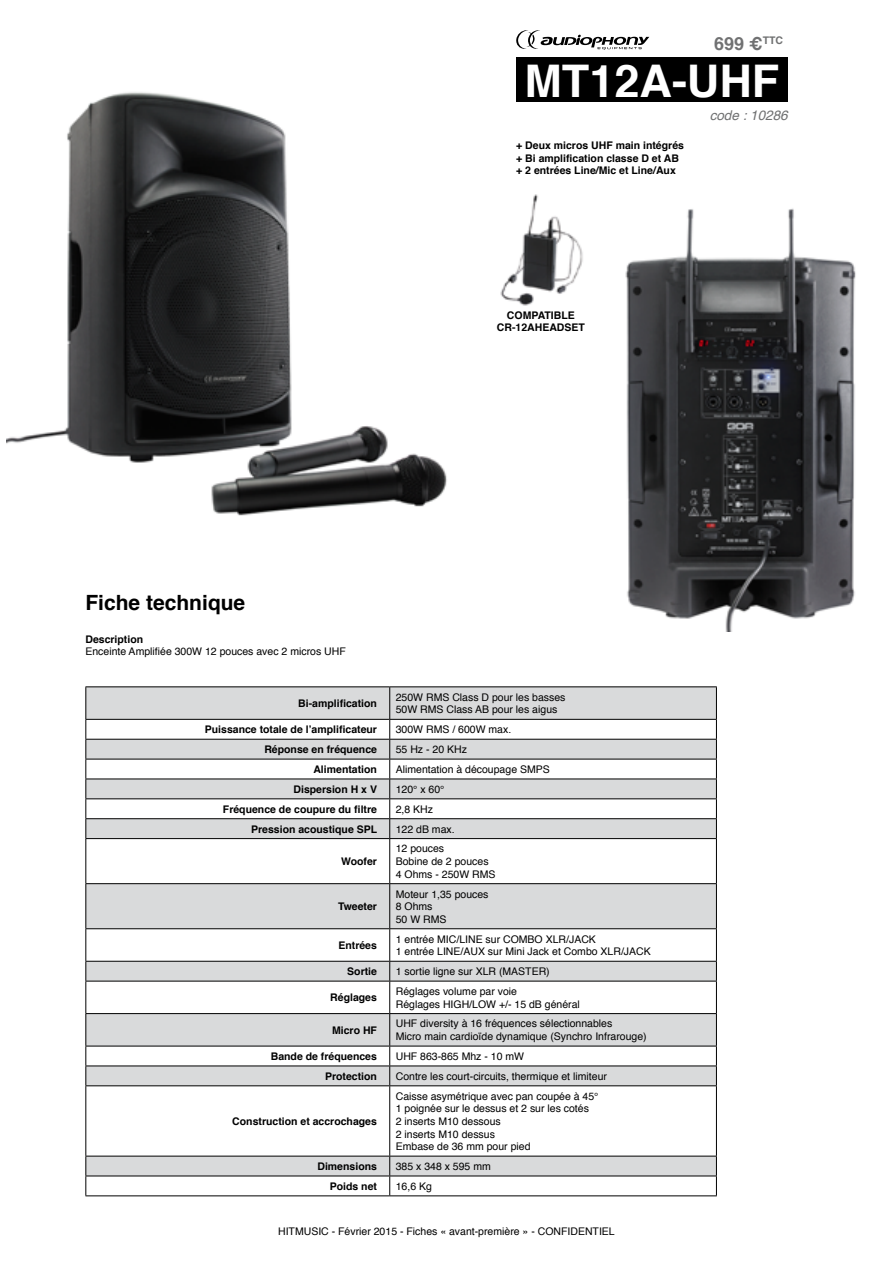
<style>
.page{position:relative;width:893px;height:1263px;background:#fff}
.page>*{position:absolute;margin:0;border:0;box-sizing:border-box;transform-origin:0 0}
.t1{font:700 45px "Helvetica";color:#fff}
.t2{font:700 21px "Helvetica";color:#000}
.t3{font:700 18px "Helvetica";color:#707172}
.t4{font:italic 13.5px "Helvetica";color:#707172}
.t5{font:10.5px/12.6px "Helvetica";color:#000}
.t6{font:700 10.5px/12.6px "Helvetica";color:#000}
</style>
<div class="page">
<img style="left:7px;top:92px;width:440px;height:424px">
<svg style="left:86px;top:687px;width:630px;height:488px"></svg>
<hr style="left:85px;top:686px;width:305px;height:1px;background:#000">
<hr style="left:85px;top:687px;width:1px;height:32px;background:#000">
<hr style="left:390px;top:686px;width:327px;height:1px;background:#000">
<hr style="left:389px;top:687px;width:1px;height:32px;background:#000">
<hr style="left:716px;top:687px;width:1px;height:32px;background:#000">
<hr style="left:85px;top:719px;width:305px;height:1px;background:#000">
<hr style="left:390px;top:719px;width:327px;height:1px;background:#000">
<hr style="left:85px;top:739px;width:305px;height:1px;background:#000">
<hr style="left:390px;top:739px;width:327px;height:1px;background:#000">
<hr style="left:85px;top:759px;width:305px;height:1px;background:#000">
<hr style="left:390px;top:759px;width:327px;height:1px;background:#000">
<hr style="left:85px;top:778px;width:305px;height:1px;background:#000">
<hr style="left:390px;top:778px;width:327px;height:1px;background:#000">
<hr style="left:85px;top:798px;width:305px;height:1px;background:#000">
<hr style="left:390px;top:798px;width:327px;height:1px;background:#000">
<hr style="left:85px;top:818px;width:305px;height:1px;background:#000">
<svg style="left:85px;top:720px;width:1px;height:118px"></svg>
<hr style="left:390px;top:818px;width:327px;height:1px;background:#000">
<svg style="left:389px;top:720px;width:1px;height:118px"></svg>
<svg style="left:716px;top:720px;width:1px;height:118px"></svg>
<hr style="left:85px;top:838px;width:305px;height:1px;background:#000">
<hr style="left:85px;top:839px;width:1px;height:44px;background:#000">
<hr style="left:390px;top:838px;width:327px;height:1px;background:#000">
<hr style="left:389px;top:839px;width:1px;height:44px;background:#000">
<hr style="left:716px;top:839px;width:1px;height:44px;background:#000">
<hr style="left:85px;top:883px;width:305px;height:1px;background:#000">
<hr style="left:85px;top:884px;width:1px;height:44px;background:#000">
<hr style="left:390px;top:883px;width:327px;height:1px;background:#000">
<hr style="left:389px;top:884px;width:1px;height:44px;background:#000">
<hr style="left:716px;top:884px;width:1px;height:44px;background:#000">
<hr style="left:85px;top:928px;width:305px;height:1px;background:#000">
<hr style="left:85px;top:929px;width:1px;height:32px;background:#000">
<hr style="left:390px;top:928px;width:327px;height:1px;background:#000">
<hr style="left:389px;top:929px;width:1px;height:32px;background:#000">
<hr style="left:716px;top:929px;width:1px;height:32px;background:#000">
<hr style="left:85px;top:961px;width:305px;height:1px;background:#000">
<svg style="left:85px;top:961px;width:1px;height:20px"></svg>
<hr style="left:390px;top:961px;width:327px;height:1px;background:#000">
<svg style="left:389px;top:961px;width:1px;height:20px"></svg>
<svg style="left:716px;top:961px;width:1px;height:20px"></svg>
<hr style="left:85px;top:981px;width:305px;height:1px;background:#000">
<hr style="left:85px;top:981px;width:1px;height:32px;background:#000">
<hr style="left:390px;top:981px;width:327px;height:1px;background:#000">
<hr style="left:389px;top:981px;width:1px;height:32px;background:#000">
<hr style="left:716px;top:981px;width:1px;height:32px;background:#000">
<hr style="left:85px;top:1013px;width:305px;height:1px;background:#000">
<hr style="left:85px;top:1014px;width:1px;height:32px;background:#000">
<hr style="left:390px;top:1013px;width:327px;height:1px;background:#000">
<hr style="left:389px;top:1014px;width:1px;height:32px;background:#000">
<hr style="left:716px;top:1014px;width:1px;height:32px;background:#000">
<hr style="left:85px;top:1046px;width:305px;height:1px;background:#000">
<hr style="left:390px;top:1046px;width:327px;height:1px;background:#000">
<hr style="left:85px;top:1065px;width:305px;height:1px;background:#000">
<svg style="left:85px;top:1046px;width:1px;height:39px"></svg>
<hr style="left:390px;top:1065px;width:327px;height:1px;background:#000">
<svg style="left:389px;top:1046px;width:1px;height:39px"></svg>
<svg style="left:716px;top:1046px;width:1px;height:39px"></svg>
<hr style="left:85px;top:1085px;width:305px;height:1px;background:#000">
<hr style="left:85px;top:1086px;width:1px;height:70px;background:#000">
<hr style="left:390px;top:1085px;width:327px;height:1px;background:#000">
<hr style="left:389px;top:1086px;width:1px;height:70px;background:#000">
<hr style="left:716px;top:1086px;width:1px;height:70px;background:#000">
<hr style="left:85px;top:1156px;width:305px;height:1px;background:#000">
<hr style="left:390px;top:1156px;width:327px;height:1px;background:#000">
<hr style="left:85px;top:1175px;width:305px;height:1px;background:#000">
<svg style="left:85px;top:1156px;width:1px;height:39px"></svg>
<hr style="left:390px;top:1175px;width:327px;height:1px;background:#000">
<svg style="left:389px;top:1156px;width:1px;height:39px"></svg>
<svg style="left:716px;top:1156px;width:1px;height:39px"></svg>
<hr style="left:85px;top:1195px;width:305px;height:1px;background:#000">
<hr style="left:390px;top:1195px;width:327px;height:1px;background:#000">
<div style="left:516px;top:57px;width:272px;height:45px;background:#000"></div>
<svg style="left:516px;top:30px;width:133px;height:20px"></svg>
<img style="left:625px;top:208px;width:231px;height:423px">
<img style="left:500px;top:194px;width:83px;height:112px">
<h3 class="t3" style="left:714px;top:29px;width:70px">699 €<sup>TTC</sup></h3>
<h1 class="t1" style="left:524px;top:44px;width:256px">MT12A-UHF</h1>
<p class="t4" style="left:710px;top:104px;width:80px">code : 10286</p>
<p class="t6" style="left:516px;top:139px;width:169px">+ Deux micros UHF main intégrés + Bi amplification classe D et AB + 2 entrées Line/Mic et Line/Aux</p>
<h2 class="t2" style="left:85px;top:585px;width:161px">Fiche technique</h2>
<p class="t6" style="left:85px;top:633px;width:59px">Description</p>
<p class="t5" style="left:85px;top:646px;width:262px">Enceinte Amplifiée 300W 12 pouces avec 2 micros UHF</p>
<p class="t6" style="left:497px;top:309px;width:90px;text-align:center">COMPATIBLE<br>CR-12AHEADSET</p>
<p class="t6" style="left:298px;top:697px;width:80px">Bi-amplification</p>
<p class="t5" style="left:396px;top:691px;width:171px">250W RMS Class D pour les basses<br>50W RMS Class AB pour les aigus</p>
<p class="t6" style="left:205px;top:723px;width:174px">Puissance totale de l’amplificateur</p>
<p class="t5" style="left:396px;top:723px;width:117px">300W RMS / 600W max.</p>
<p class="t6" style="left:264px;top:743px;width:114px">Réponse en fréquence</p>
<p class="t5" style="left:396px;top:743px;width:73px">55 Hz - 20 KHz</p>
<p class="t6" style="left:313px;top:763px;width:65px">Alimentation</p>
<p class="t5" style="left:396px;top:763px;width:156px">Alimentation à découpage SMPS</p>
<p class="t6" style="left:294px;top:783px;width:85px">Dispersion H x V</p>
<p class="t5" style="left:396px;top:783px;width:50px">120° x 60°</p>
<p class="t6" style="left:223px;top:803px;width:156px">Fréquence de coupure du filtre</p>
<p class="t5" style="left:396px;top:803px;width:39px">2,8 KHz</p>
<p class="t6" style="left:251px;top:823px;width:128px">Pression acoustique SPL</p>
<p class="t5" style="left:396px;top:823px;width:60px">122 dB max.</p>
<p class="t6" style="left:341px;top:855px;width:37px">Woofer</p>
<p class="t5" style="left:396px;top:843px;width:101px">12 pouces<br>Bobine de 2 pouces<br>4 Ohms - 250W RMS</p>
<p class="t6" style="left:338px;top:900px;width:40px">Tweeter</p>
<p class="t5" style="left:396px;top:888px;width:94px">Moteur 1,35 pouces<br>8 Ohms<br>50 W RMS</p>
<p class="t6" style="left:338px;top:939px;width:40px">Entrées</p>
<p class="t5" style="left:396px;top:933px;width:257px">1 entrée MIC/LINE sur COMBO XLR/JACK<br>1 entrée LINE/AUX sur Mini Jack et Combo XLR/JACK</p>
<p class="t6" style="left:347px;top:965px;width:31px">Sortie</p>
<p class="t5" style="left:396px;top:965px;width:156px">1 sortie ligne sur XLR (MASTER)</p>
<p class="t6" style="left:330px;top:991px;width:48px">Réglages</p>
<p class="t5" style="left:396px;top:985px;width:186px">Réglages volume par voie<br>Réglages HIGH/LOW +/- 15 dB général</p>
<p class="t6" style="left:332px;top:1024px;width:46px">Micro HF</p>
<p class="t5" style="left:396px;top:1018px;width:252px">UHF diversity à 16 fréquences sélectionnables<br>Micro main cardioïde dynamique (Synchro Infrarouge)</p>
<p class="t6" style="left:271px;top:1050px;width:108px">Bande de fréquences</p>
<p class="t5" style="left:396px;top:1050px;width:130px">UHF 863-865 Mhz - 10 mW</p>
<p class="t6" style="left:325px;top:1070px;width:53px">Protection</p>
<p class="t5" style="left:396px;top:1070px;width:213px">Contre les court-circuits, thermique et limiteur</p>
<p class="t6" style="left:232px;top:1115px;width:146px">Construction et accrochages</p>
<p class="t5" style="left:396px;top:1090px;width:204px">Caisse asymétrique avec pan coupée à 45°<br>1 poignée sur le dessus et 2 sur les cotés<br>2 inserts M10 dessous<br>2 inserts M10 dessus<br>Embase de 36 mm pour pied</p>
<p class="t6" style="left:317px;top:1160px;width:61px">Dimensions</p>
<p class="t5" style="left:396px;top:1160px;width:97px">385 x 348 x 595 mm</p>
<p class="t6" style="left:330px;top:1180px;width:49px">Poids net</p>
<p class="t5" style="left:396px;top:1180px;width:38px">16,6 Kg</p>
<p class="t5" style="left:278px;top:1225px;width:338px">HITMUSIC - Février 2015 - Fiches « avant-première » - CONFIDENTIEL</p>
</div>
